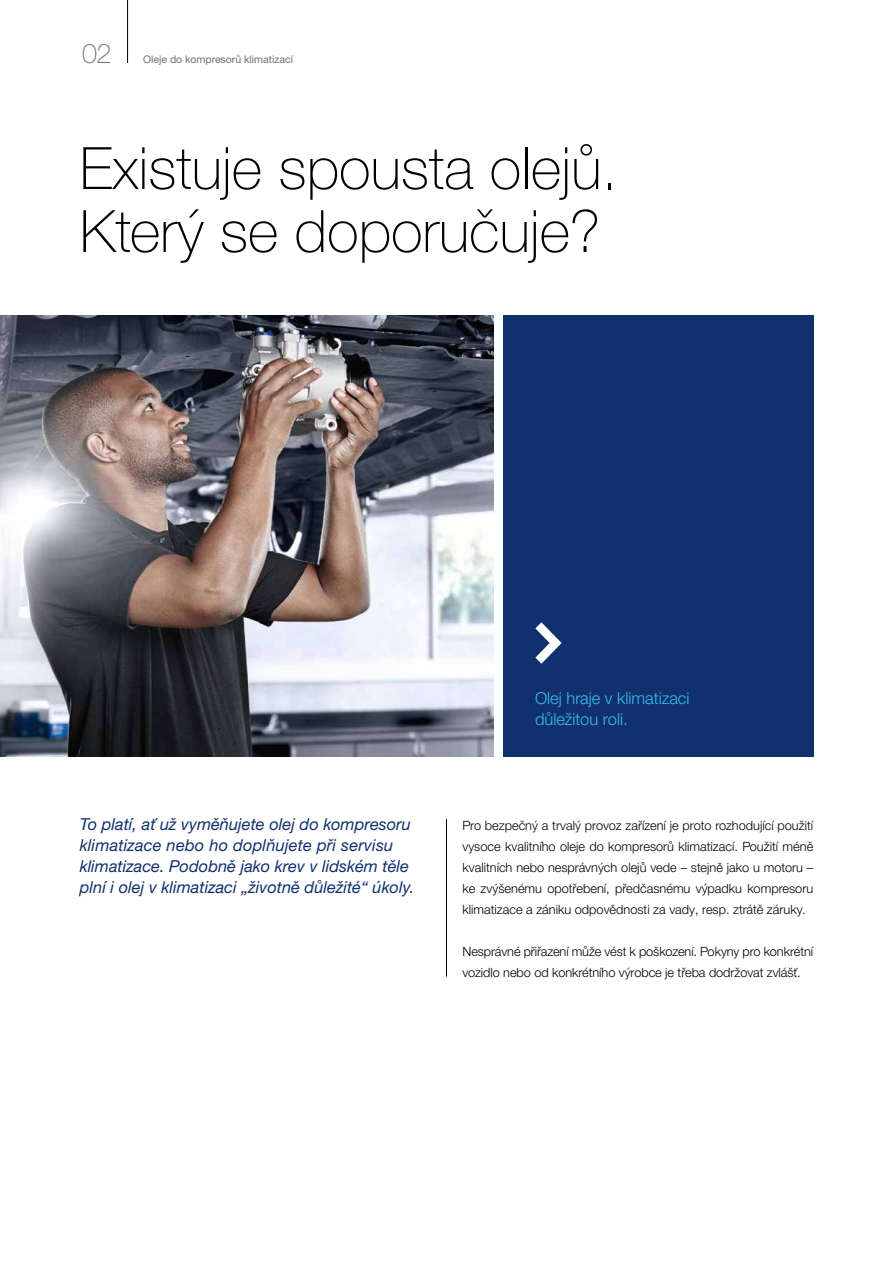
<style>
.page{position:relative;width:893px;height:1263px;background:#fff}
.page>*{position:absolute;margin:0;border:0;box-sizing:border-box;transform-origin:0 0}
.t1{font:100 58.5px/63px "Helvetica Neue LTW1 G";color:#000}
.t2{font:100 27px "Helvetica Neue LTW1 G";color:#706f6f}
.t3{font:italic 16.5px/21px "Helvetica Neue LTW1 G";color:#11306e}
.t4{font:300 16.5px/21px "Helvetica Neue LTW1 G";color:#36bcee}
.t5{font:300 12.75px/21px "Helvetica Neue LTW1 G";letter-spacing:-.005em;color:#000;text-align:justify}
.t6{font:10.5px "Helvetica Neue LTW1 G";color:#706f6f}
</style>
<div class="page">
<img style="left:0;top:315px;width:493px;height:441px">
<hr style="left:127px;top:0;width:1px;height:63px;background:#000">
<hr style="left:446px;top:819px;width:1px;height:158px;background:#000">
<div style="left:503px;top:315px;width:310px;height:441px;background:#11306e"></div>
<svg style="left:535px;top:622px;width:27px;height:42px"></svg>
<h2 class="t2" style="left:82px;top:37px;width:31px">02</h2>
<p class="t6" style="left:143px;top:53px;width:152px">Oleje do kompresorů klimatizací</p>
<h1 class="t1" style="left:80px;top:137px;width:539px">Existuje spousta olejů.<br>Který se doporučuje?</h1>
<p class="t4" style="left:535px;top:687px;width:156px">Olej hraje v klimatizaci důležitou roli.</p>
<p class="t3" style="left:80px;top:813px;width:336px">To platí, ať už vyměňujete olej do kompresoru klimatizace nebo ho doplňujete při servisu klimatizace. Podobně jako krev v lidském těle plní i olej v klimatizaci „životně důležité“ úkoly.</p>
<p class="t5" style="left:462px;top:814px;width:352px">Pro bezpečný a trvalý provoz zařízení je proto rozhodující použití vysoce kvalitního oleje do kompresorů klimatizací. Použití méně kvalitních nebo nesprávných olejů vede – stejně jako u motoru – ke zvýšenému opotřebení, předčasnému výpadku kompresoru klimatizace a zániku odpovědnosti za vady, resp. ztrátě záruky.</p>
<p class="t5" style="left:462px;top:940px;width:352px">Nesprávné přiřazení může vést k poškození. Pokyny pro konkrétní vozidlo nebo od konkrétního výrobce je třeba dodržovat zvlášť.</p>
</div>
